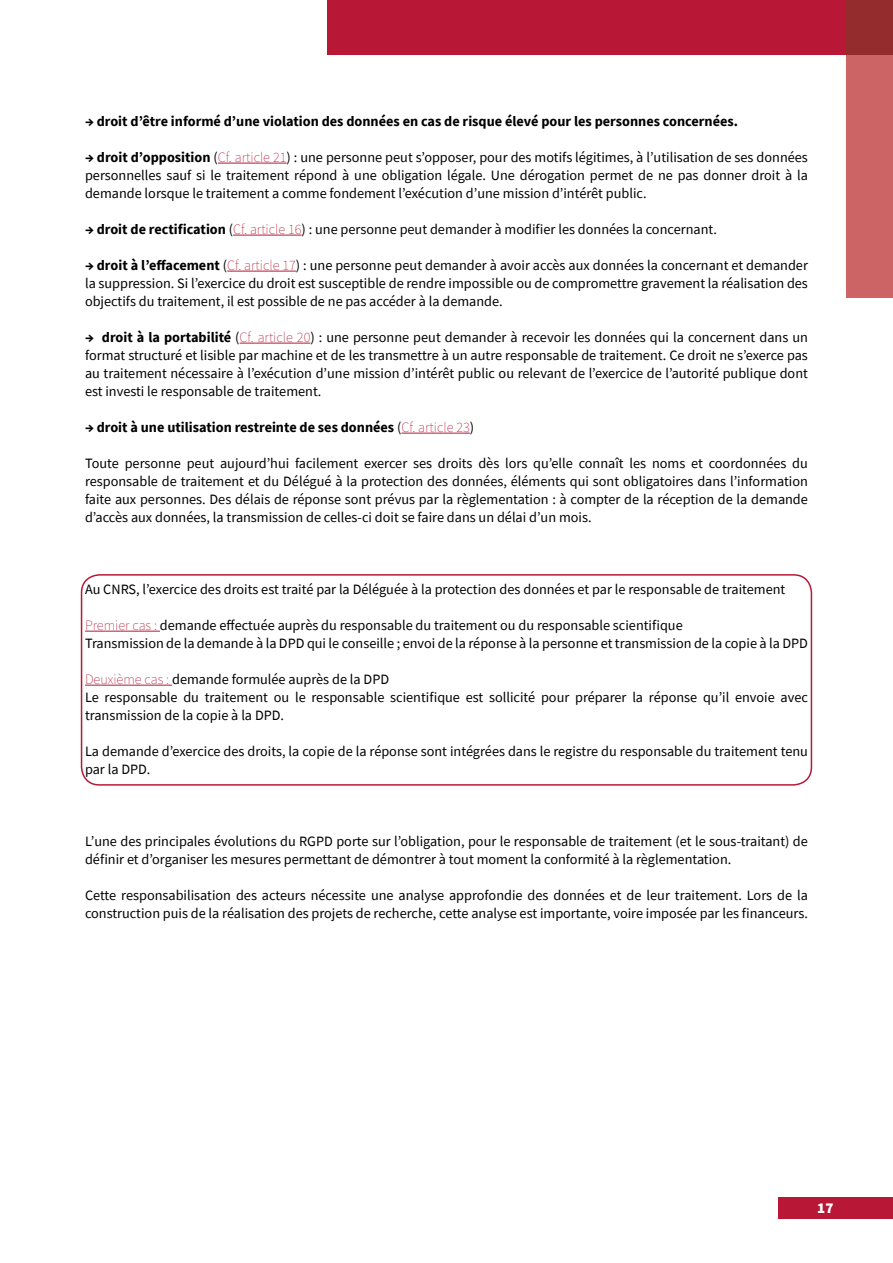
<style>
.page{position:relative;width:893px;height:1263px;background:#fff}
.page>*{position:absolute;margin:0;border:0;box-sizing:border-box;transform-origin:0 0}
.t1{font:900 15px "Source Sans Pro";color:#fff}
.t2{font:14.25px/18px "Source Sans Pro";color:#000}
.t3{font:700 14.25px "Source Sans Pro";color:#000}
.s1{font-weight:700}
.s2{font-weight:200;color:#b81736}
.s3{font-weight:400}
</style>
<div class="page">
<div style="left:778px;top:1197px;width:115px;height:21px;background:#b81736"></div>
<div style="left:327px;top:0;width:566px;height:55px;background:#b81736"></div>
<svg style="left:846px;top:0;width:47px;height:298px;background:#c15859"></svg>
<hr style="left:218px;top:163px;width:69px;height:1px;background:#b81736">
<hr style="left:233px;top:235px;width:69px;height:1px;background:#b81736">
<hr style="left:227px;top:271px;width:69px;height:1px;background:#b81736">
<hr style="left:240px;top:343px;width:70px;height:1px;background:#b81736">
<hr style="left:401px;top:433px;width:69px;height:1px;background:#b81736">
<hr style="left:85px;top:631px;width:75px;height:1px;background:#b81736">
<hr style="left:85px;top:685px;width:87px;height:1px;background:#b81736">
<div style="left:81px;top:574px;width:731px;height:212px;border:2px solid #b81736;border-radius:18px"></div>
<p class="t3" style="left:85px;top:112px;width:654px">→ droit d’être informé d’une violation des données en cas de risque élevé pour les personnes concernées.</p>
<p class="t2" style="left:85px;top:148px;width:724px;text-align:justify"><span class="s1">→ droit d’opposition</span> (<span class="s2">Cf. article 21</span>) : une personne peut s’opposer, pour des motifs légitimes, à l’utilisation de ses données personnelles sauf si le traitement répond à une obligation légale. Une dérogation permet de ne pas donner droit à la demande lorsque le traitement a comme fondement l’exécution d’une mission d’intérêt public.</p>
<p class="t2" style="left:85px;top:220px;width:633px"><span class="s1">→ droit de rectification</span> (<span class="s2">Cf. article 16</span>) : une personne peut demander à modifier les données la concernant.</p>
<p class="t2" style="left:85px;top:256px;width:724px;text-align:justify"><span class="s1">→ droit à l’effacement</span> (<span class="s2">Cf. article 17</span>) : une personne peut demander à avoir accès aux données la concernant et demander la suppression. Si l’exercice du droit est susceptible de rendre impossible ou de compromettre gravement la réalisation des objectifs du traitement, il est possible de ne pas accéder à la demande.</p>
<p class="t2" style="left:85px;top:328px;width:724px;text-align:justify"><span class="s1">→ droit à la portabilité</span> (<span class="s2">Cf. article 20</span>) : une personne peut demander à recevoir les données qui la concernent dans un format structuré et lisible par machine et de les transmettre à un autre responsable de traitement. Ce droit ne s’exerce pas au traitement nécessaire à l’exécution d’une mission d’intérêt public ou relevant de l’exercice de l’autorité publique dont est investi le responsable de traitement.</p>
<p class="t3" style="left:85px;top:418px;width:391px">→ droit à une utilisation restreinte de ses données <span class="s3">(</span><span class="s2">Cf. article 23</span><span class="s3">)</span></p>
<p class="t2" style="left:85px;top:454px;width:724px;text-align:justify">Toute personne peut aujourd’hui facilement exercer ses droits dès lors qu’elle connaît les noms et coordonnées du responsable de traitement et du Délégué à la protection des données, éléments qui sont obligatoires dans l’information faite aux personnes. Des délais de réponse sont prévus par la règlementation : à compter de la réception de la demande d’accès aux données, la transmission de celles-ci doit se faire dans un délai d’un mois.</p>
<p class="t2" style="left:85px;top:580px;width:702px">Au CNRS, l’exercice des droits est traité par la Déléguée à la protection des données et par le responsable de traitement</p>
<p class="t2" style="left:85px;top:616px;width:724px"><span class="s2">Premier cas :</span> demande effectuée auprès du responsable du traitement ou du responsable scientifique<br>Transmission de la demande à la DPD qui le conseille ; envoi de la réponse à la personne et transmission de la copie à la DPD</p>
<p class="t2" style="left:85px;top:670px;width:724px"><span class="s2">Deuxième cas :</span> demande formulée auprès de la DPD<br>Le responsable du traitement ou le responsable scientifique est sollicité pour préparer la réponse qu’il envoie avec transmission de la copie à la DPD.</p>
<p class="t2" style="left:85px;top:742px;width:724px">La demande d’exercice des droits, la copie de la réponse sont intégrées dans le registre du responsable du traitement tenu par la DPD.</p>
<p class="t2" style="left:85px;top:832px;width:724px">L’une des principales évolutions du RGPD porte sur l’obligation, pour le responsable de traitement (et le sous-traitant) de définir et d’organiser les mesures permettant de démontrer à tout moment la conformité à la règlementation.</p>
<p class="t2" style="left:85px;top:886px;width:724px">Cette responsabilisation des acteurs nécessite une analyse approfondie des données et de leur traitement. Lors de la construction puis de la réalisation des projets de recherche, cette analyse est importante, voire imposée par les financeurs.</p>
<p class="t1" style="left:817px;top:1198px;width:18px">17</p>
</div>
